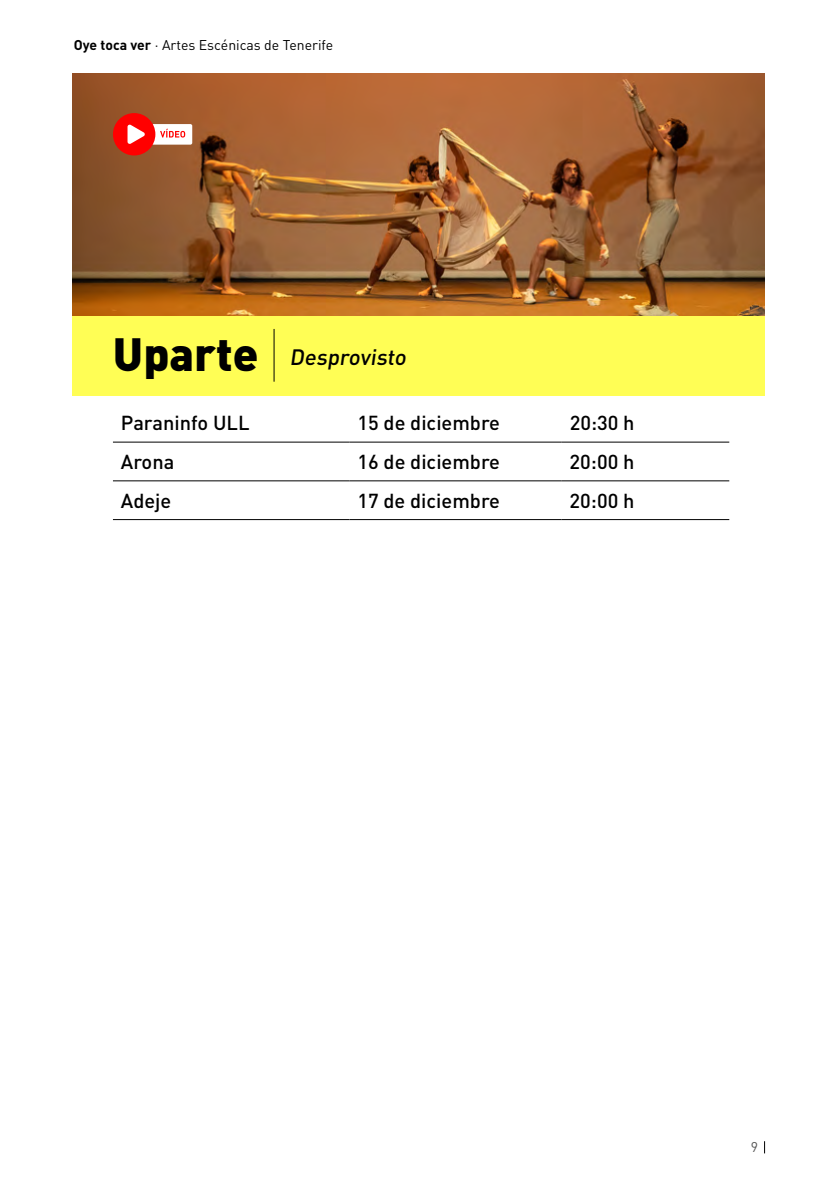
<style>
.page{position:relative;width:840px;height:1191px;background:#fff}
.page>*{position:absolute;margin:0;border:0;box-sizing:border-box;transform-origin:0 0}
.t1{font:500 22px "DIN Pro";color:#000}
.t2{font:500 20px "DIN Pro";color:#000}
.t3{font:14px "DIN Pro";color:#000}
.t4{font:14px "DIN Pro";color:#575756}
.s1{font-weight:700}
.s2{font-weight:900;font-size:46px}
</style>
<div class="page">
<div style="left:72px;top:289px;width:692px;height:106px;background:#fffe55"></div>
<hr style="left:113px;top:441px;width:236px;height:1px;background:#000">
<hr style="left:349px;top:441px;width:212px;height:1px;background:#000">
<hr style="left:561px;top:441px;width:167px;height:1px;background:#000">
<hr style="left:113px;top:480px;width:236px;height:1px;background:#000">
<hr style="left:349px;top:480px;width:212px;height:1px;background:#000">
<hr style="left:561px;top:480px;width:167px;height:1px;background:#000">
<hr style="left:113px;top:519px;width:236px;height:1px;background:#000">
<hr style="left:349px;top:519px;width:212px;height:1px;background:#000">
<hr style="left:561px;top:519px;width:167px;height:1px;background:#000">
<img style="left:72px;top:73px;width:692px;height:243px">
<hr style="left:273px;top:329px;width:1px;height:53px;background:#000">
<div style="left:147px;top:124px;width:45px;height:21px;background:#fff;border-radius:2px"></div>
<div style="left:113px;top:113px;width:42px;height:42px;background:#f00;border-radius:50%"></div>
<svg style="left:160px;top:129px;width:25px;height:9px"></svg>
<svg style="left:127px;top:124px;width:18px;height:20px"></svg>
<p class="t3" style="left:74px;top:36px;width:261px"><span class="s1">Oye toca ver</span> · Artes Escénicas de Tenerife</p>
<p class="t1" style="left:113px;top:342px;width:298px"><span class="s2">U p a rt e</span> Desprovisto</p>
<p class="t2" style="left:121px;top:409px;width:130px">Paraninfo ULL</p>
<p class="t2" style="left:357px;top:409px;width:144px">15 de diciembre</p>
<p class="t2" style="left:569px;top:409px;width:66px">20:30 h</p>
<p class="t2" style="left:121px;top:448px;width:55px">Arona</p>
<p class="t2" style="left:357px;top:448px;width:144px">16 de diciembre</p>
<p class="t2" style="left:569px;top:448px;width:66px">20:00 h</p>
<p class="t2" style="left:121px;top:487px;width:52px">Adeje</p>
<p class="t2" style="left:357px;top:487px;width:144px">17 de diciembre</p>
<p class="t2" style="left:569px;top:487px;width:66px">20:00 h</p>
<p class="t4" style="left:750px;top:1137px;width:9px">9</p>
</div>
